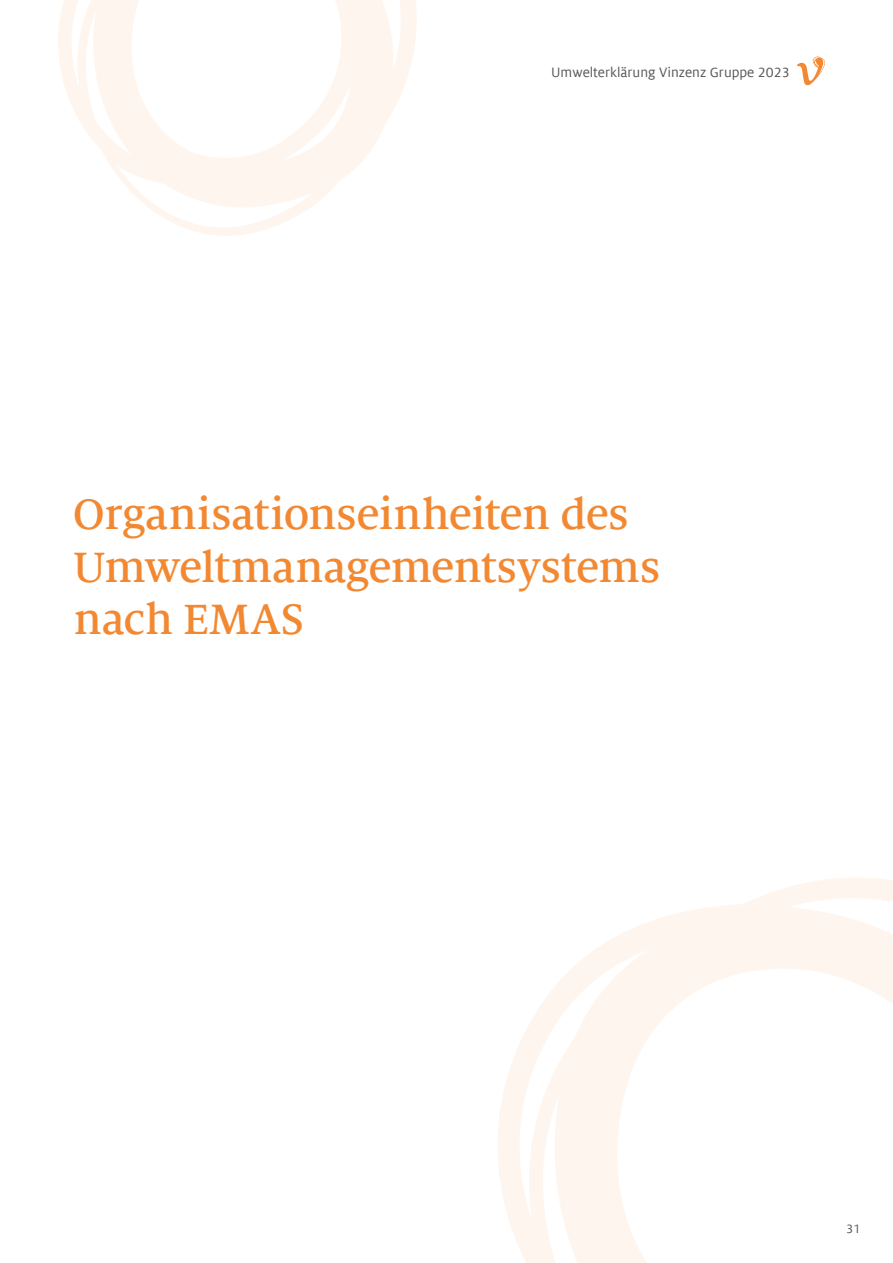
<style>
.page{position:relative;width:893px;height:1263px;background:#fff}
.page>*{position:absolute;margin:0;border:0;box-sizing:border-box;transform-origin:0 0}
.t1{font:500 46.95px/52.2px "Milo Serif Offc Pro";letter-spacing:-.015em;color:#f28932}
.t2{font:15px "Milo Offc Pro";color:#575756}
.t3{font:13.5px "Milo Offc Pro";color:#575756}
</style>
<div class="page">
<svg style="left:797px;top:57px;width:28px;height:28px"></svg>
<svg style="left:498px;top:878px;width:395px;height:385px"></svg>
<svg style="left:58px;top:0;width:359px;height:236px"></svg>
<p class="t2" style="left:551px;top:67px;width:240px">Umwelterklärung Vinzenz Gruppe 2023</p>
<p class="t1" style="left:73px;top:491px;width:589px">Organisationseinheiten des<br>Umweltmanagementsystems nach EMAS</p>
<p class="t3" style="left:846px;top:1223px;width:16px">31</p>
</div>
